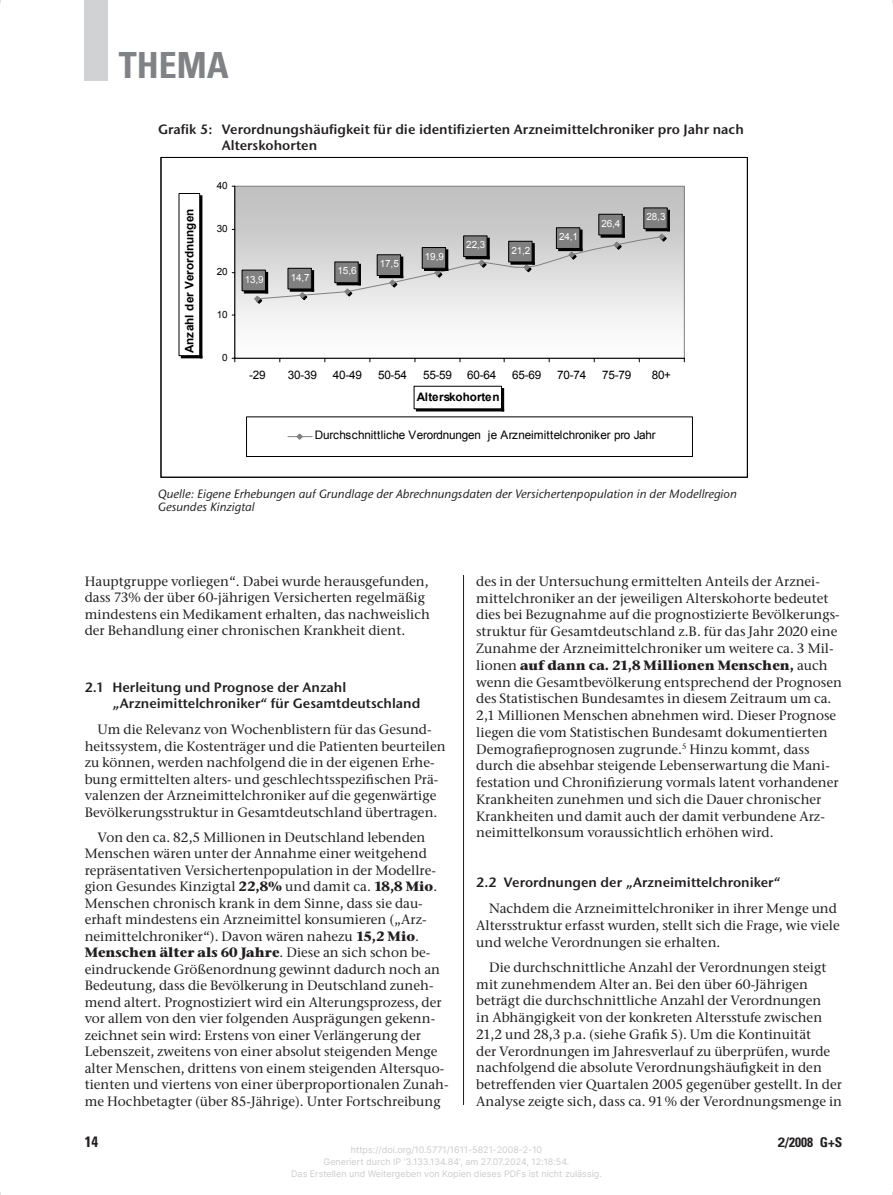
<style>
.page{position:relative;width:893px;height:1195px;background:#fff}
.page>*{position:absolute;margin:0;border:0;box-sizing:border-box;transform-origin:0 0}
.t1{font:700 condensed 36px "Univers LT";color:#808285}
.t2{font:700 condensed 15px "Univers LT";color:#231f20}
.t3{font:500 13.5px/16.8px "Stone Serif ITC";color:#231f20}
.t4{font:13.5px/16.5px "Stone Sans ITC Semi";color:#231f20}
.t5{font:700 condensed 13.5px "Univers LT";color:#231f20}
.t6{font:italic 500 12px/13.5px "Stone Sans ITC";color:#231f20}
.t7{font:11.7px "Arial";letter-spacing:-.015em;color:#000}
.t8{font:700 11.7px "Arial";letter-spacing:.005em;color:#000}
.t9{font:9.9px "Arial";letter-spacing:-.01em;color:#fff}
.t10{font:9.9px "Arial";letter-spacing:-.01em;color:#000}
.t11{font:9px/12px "Inter";color:#ccc;text-align:center}
.s1{font-weight:700}
.s2{font-family:"Univers";font-stretch:normal}
</style>
<div class="page">
<div style="left:85px;top:0;width:23px;height:80px;background:#d1d2d4"></div>
<hr style="left:463px;top:118px;width:1px;height:986px;background:#231f20">
<div style="left:161px;top:157px;width:586px;height:320px;background:#fff"></div>
<div style="left:235px;top:186px;width:449px;height:172px;background:linear-gradient(to bottom,#bababa,#fff)"></div>
<div style="left:234px;top:186px;width:450px;height:172px;border:1px solid #808080"></div>
<hr style="left:234px;top:186px;width:1px;height:172px;background:#000">
<hr style="left:235px;top:358px;width:449px;height:1px;background:#000">
<svg style="left:253px;top:233px;width:414px;height:71px;background:#d7d7d7"></svg>
<hr style="left:667px;top:210px;width:2px;height:21px;background:#000">
<hr style="left:645px;top:228px;width:24px;height:3px;background:#000">
<div style="left:643px;top:208px;width:24px;height:20px;background:#808080"></div>
<div style="left:643px;top:208px;width:24px;height:21px;border:1px solid #000"></div>
<hr style="left:265px;top:272px;width:3px;height:21px;background:#000">
<hr style="left:244px;top:291px;width:24px;height:2px;background:#000">
<div style="left:242px;top:270px;width:23px;height:21px;background:#808080"></div>
<div style="left:242px;top:270px;width:23px;height:21px;border:1px solid #000"></div>
<hr style="left:311px;top:270px;width:3px;height:21px;background:#000">
<hr style="left:289px;top:289px;width:25px;height:2px;background:#000">
<div style="left:288px;top:268px;width:23px;height:21px;background:#808080"></div>
<div style="left:288px;top:268px;width:23px;height:21px;border:1px solid #000"></div>
<hr style="left:358px;top:264px;width:3px;height:21px;background:#000">
<hr style="left:336px;top:282px;width:25px;height:3px;background:#000">
<div style="left:335px;top:262px;width:23px;height:20px;background:#808080"></div>
<div style="left:334px;top:262px;width:24px;height:21px;border:1px solid #000"></div>
<hr style="left:400px;top:256px;width:3px;height:22px;background:#000">
<hr style="left:379px;top:275px;width:24px;height:3px;background:#000">
<div style="left:377px;top:255px;width:23px;height:20px;background:#808080"></div>
<hr style="left:445px;top:249px;width:3px;height:22px;background:#000">
<hr style="left:424px;top:268px;width:24px;height:3px;background:#000">
<div style="left:422px;top:247px;width:23px;height:21px;background:#808080"></div>
<div style="left:422px;top:247px;width:23px;height:21px;border:1px solid #000"></div>
<hr style="left:487px;top:237px;width:2px;height:22px;background:#000">
<hr style="left:465px;top:256px;width:24px;height:3px;background:#000">
<div style="left:463px;top:236px;width:24px;height:20px;background:#808080"></div>
<hr style="left:532px;top:243px;width:2px;height:21px;background:#000">
<hr style="left:510px;top:262px;width:24px;height:2px;background:#000">
<div style="left:508px;top:241px;width:24px;height:21px;background:#808080"></div>
<div style="left:508px;top:241px;width:24px;height:21px;border:1px solid #000"></div>
<hr style="left:579px;top:229px;width:3px;height:22px;background:#000">
<hr style="left:558px;top:248px;width:24px;height:3px;background:#000">
<div style="left:556px;top:228px;width:23px;height:20px;background:#808080"></div>
<hr style="left:622px;top:216px;width:2px;height:21px;background:#000">
<hr style="left:600px;top:235px;width:24px;height:2px;background:#000">
<div style="left:598px;top:214px;width:24px;height:21px;background:#808080"></div>
<div style="left:598px;top:214px;width:24px;height:21px;border:1px solid #000"></div>
<hr style="left:501px;top:388px;width:3px;height:23px;background:#000">
<hr style="left:415px;top:408px;width:89px;height:3px;background:#000">
<hr style="left:199px;top:195px;width:3px;height:163px;background:#000">
<hr style="left:181px;top:355px;width:21px;height:3px;background:#000">
<div style="left:179px;top:193px;width:21px;height:162px;border:1px solid #000"></div>
<svg style="left:288px;top:433px;width:24px;height:7px"></svg>
<h1 class="t1" style="left:119px;top:43px;width:111px">THEMA</h1>
<p class="t4" style="left:222px;top:121px;width:523px;text-indent:-64px">Grafik 5: Verordnungshäufigkeit für die identifizierten Arzneimittelchroniker pro Jahr nach<br>Alterskohorten</p>
<p class="t8" style="left:181px;top:353px;width:145px;rotate:-90deg">Anzahl der Verordnungen</p>
<p class="t10" style="left:217px;top:179px;width:12px">40</p>
<p class="t10" style="left:217px;top:222px;width:12px">30</p>
<p class="t10" style="left:217px;top:265px;width:12px">20</p>
<p class="t10" style="left:217px;top:308px;width:12px">10</p>
<p class="t10" style="left:222px;top:351px;width:7px">0</p>
<p class="t9" style="left:244px;top:272px;width:21px">13,9</p>
<p class="t9" style="left:290px;top:271px;width:20px">14,7</p>
<p class="t9" style="left:337px;top:264px;width:20px">15,6</p>
<p class="t9" style="left:379px;top:257px;width:21px">17,5</p>
<p class="t9" style="left:424px;top:250px;width:21px">19,9</p>
<p class="t9" style="left:466px;top:238px;width:21px">22,3</p>
<p class="t9" style="left:511px;top:244px;width:21px">21,2</p>
<p class="t9" style="left:559px;top:230px;width:20px">24,1</p>
<p class="t9" style="left:601px;top:217px;width:21px">26,4</p>
<p class="t9" style="left:646px;top:210px;width:21px">28,3</p>
<p class="t7" style="left:249px;top:367px;width:18px">-29</p>
<p class="t7" style="left:288px;top:367px;width:31px">30-39</p>
<p class="t7" style="left:333px;top:367px;width:31px">40-49</p>
<p class="t7" style="left:378px;top:367px;width:31px">50-54</p>
<p class="t7" style="left:423px;top:367px;width:31px">55-59</p>
<p class="t7" style="left:467px;top:367px;width:30px">60-64</p>
<p class="t7" style="left:512px;top:367px;width:30px">65-69</p>
<p class="t7" style="left:557px;top:367px;width:30px">70-74</p>
<p class="t7" style="left:602px;top:367px;width:30px">75-79</p>
<p class="t7" style="left:651px;top:367px;width:21px">80+</p>
<p class="t8" style="left:416px;top:389px;width:84px">Alterskohorten</p>
<p class="t7" style="left:315px;top:427px;width:342px">Durchschnittliche Verordnungen je Arzneimittelchroniker pro Jahr</p>
<p class="t6" style="left:158px;top:486px;width:580px">Quelle: Eigene Erhebungen auf Grundlage der Abrechnungsdaten der Versichertenpopulation in der Modellregion<br>Gesundes Kinzigtal</p>
<p class="t3" style="left:85px;top:572px;width:347px">Hauptgruppe vorliegen“. Dabei wurde herausgefunden, dass 73% der über 60-jährigen Versicherten regelmäßig mindestens ein Medikament erhalten, das nachweislich der Behandlung einer chronischen Krankheit dient.</p>
<p class="t4" style="left:112px;top:678px;width:309px;text-indent:-28px">2.1 Herleitung und Prognose der Anzahl „Arzneimittelchroniker“ für Gesamtdeutschland</p>
<p class="t3" style="left:85px;top:720px;width:362px;text-indent:13px">Um die Relevanz von Wochenblistern für das Gesund&shy;heitssystem, die Kostenträger und die Patienten beurteilen zu können, werden nachfolgend die in der eigenen Erhe&shy;bung ermittelten alters- und geschlechtsspezifischen Prä&shy;valenzen der Arzneimittelchroniker auf die gegenwärtige Bevölkerungsstruktur in Gesamtdeutschland übertragen.</p>
<p class="t3" style="left:85px;top:828px;width:365px;text-indent:13px">Von den ca. 82,5 Millionen in Deutschland lebenden Menschen wären unter der Annahme einer weitgehend repräsentativen Versichertenpopulation in der Modellre&shy;gion Gesundes Kinzigtal <span class="s1">22,8%</span> und damit ca. <span class="s1">18,8 Mio</span>.<br>Menschen chronisch krank in dem Sinne, dass sie dau&shy;erhaft mindestens ein Arzneimittel konsumieren („Arz&shy;neimittelchroniker“). Davon wären nahezu <span class="s1">15,2 Mio</span>.<br><span class="s1">Menschen älter als 60 Jahre</span>. Diese an sich schon be&shy;eindruckende Größenordnung gewinnt dadurch noch an Bedeutung, dass die Bevölkerung in Deutschland zuneh&shy;mend altert. Prognostiziert wird ein Alterungsprozess, der vor allem von den vier folgenden Ausprägungen gekenn&shy;zeichnet sein wird: Erstens von einer Verlängerung der Lebenszeit, zweitens von einer absolut steigenden Menge alter Menschen, drittens von einem steigenden Altersquo&shy;tienten und viertens von einer überproportionalen Zunah&shy;me Hochbetagter (über 85-Jährige). Unter Fortschreibung</p>
<p class="t3" style="left:476px;top:572px;width:367px">des in der Untersuchung ermittelten Anteils der Arznei&shy;mittelchroniker an der jeweiligen Alterskohorte bedeutet dies bei Bezugnahme auf die prognostizierte Bevölkerungs&shy;struktur für Gesamtdeutschland z.B. für das Jahr 2020 eine Zunahme der Arzneimittelchroniker um weitere ca. 3 Mil&shy;lionen <span class="s1">auf dann ca. 21,8 Millionen Menschen,</span> auch wenn die Gesamtbevölkerung entsprechend der Prognosen des Statistischen Bundesamtes in diesem Zeitraum um ca.<br>2,1 Millionen Menschen abnehmen wird. Dieser Prognose liegen die vom Statistischen Bundesamt dokumentierten Demografieprognosen zugrunde.<sup>5</sup> Hinzu kommt, dass durch die absehbar steigende Lebenserwartung die Mani&shy;festation und Chronifizierung vormals latent vorhandener Krankheiten zunehmen und sich die Dauer chronischer Krankheiten und damit auch der damit verbundene Arz&shy;neimittelkonsum voraussichtlich erhöhen wird.</p>
<p class="t4" style="left:476px;top:873px;width:306px">2.2 Verordnungen der „Arzneimittelchroniker“</p>
<p class="t3" style="left:476px;top:899px;width:365px;text-indent:13px">Nachdem die Arzneimittelchroniker in ihrer Menge und<br>Altersstruktur erfasst wurden, stellt sich die Frage, wie viele und welche Verordnungen sie erhalten.</p>
<p class="t3" style="left:476px;top:958px;width:367px;text-indent:13px">Die durchschnittliche Anzahl der Verordnungen steigt mit zunehmendem Alter an. Bei den über 60-Jährigen beträgt die durchschnittliche Anzahl der Verordnungen<br>in Abhängigkeit von der konkreten Altersstufe zwischen 21,2 und 28,3 p.a. (siehe Grafik 5). Um die Kontinuität<br>der Verordnungen im Jahresverlauf zu überprüfen, wurde nachfolgend die absolute Verordnungshäufigkeit in den betreffenden vier Quartalen 2005 gegenüber gestellt. In der Analyse zeigte sich, dass ca. 91 % der Verordnungsmenge in</p>
<p class="t2" style="left:85px;top:1132px;width:15px">14</p>
<p class="t5" style="left:777px;top:1133px;width:66px"><span class="s2">2</span>/2008 G+S</p>
<p class="t11" style="left:291px;top:1143px;width:312px">https://doi.org/10.5771/1611-5821-2008-2-10<br>Generiert durch IP '3.133.134.84', am 27.07.2024, 12:18:54.<br>Das Erstellen und Weitergeben von Kopien dieses PDFs ist nicht zulässig.</p>
</div>
